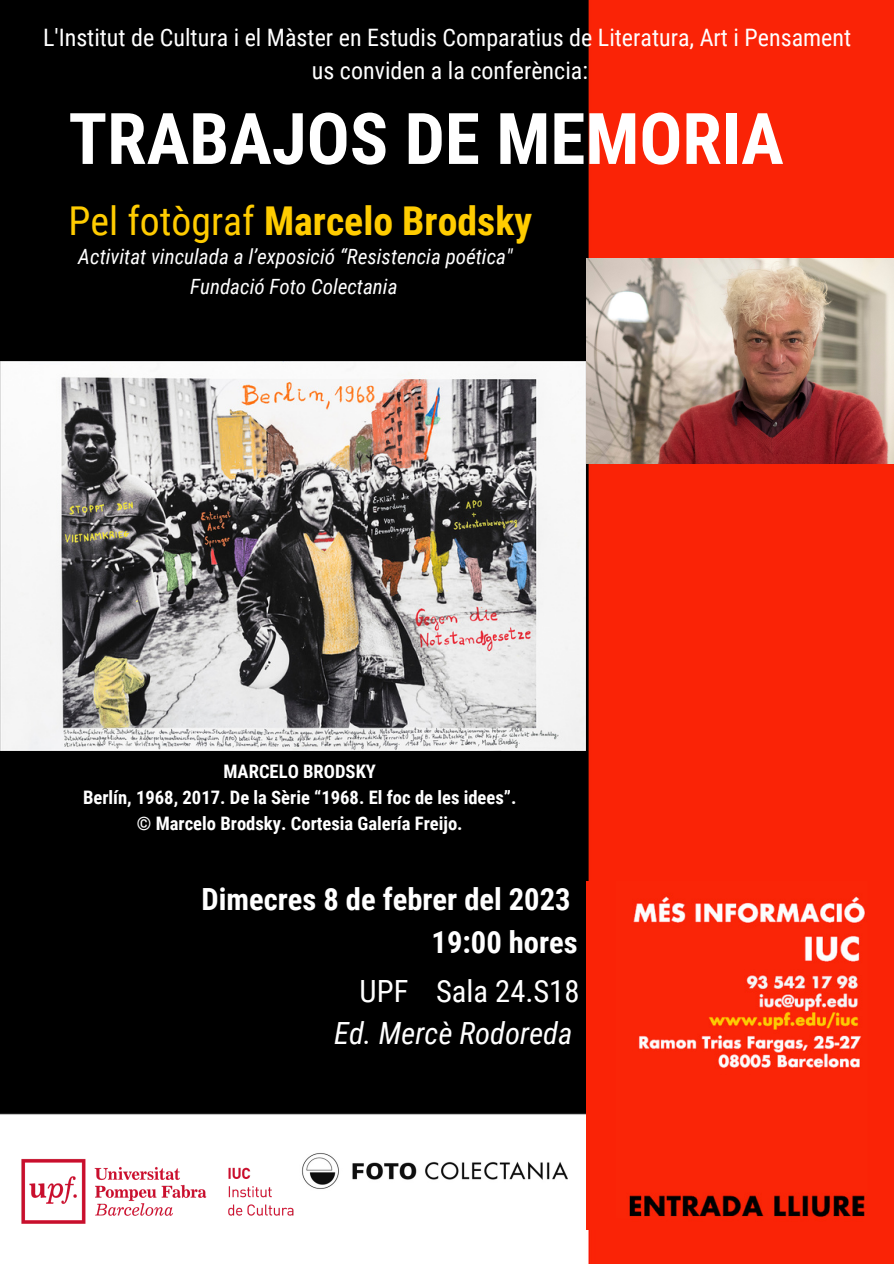
<style>
.page{position:relative;width:894px;height:1264px;background:#fff}
.page>*{position:absolute;margin:0;border:0;box-sizing:border-box;transform-origin:0 0}
.t1{font:700 71.25px "Roboto Condensed";color:#fff}
.t2{font:700 39.75px "Roboto Condensed";color:#fc0}
.t3{font:700 30.6px/42.8px "Roboto Condensed";color:#fff;text-align:right}
.t4{font:italic 30.6px "Roboto Condensed";color:#fff}
.t5{font:30.6px "Roboto Condensed";color:#fff}
.t6{font:24px/32.7px "Roboto Condensed";color:#fff;text-align:center}
.t7{font:italic 21px/29.2px "Roboto Condensed";color:#fff;text-align:center}
.t8{font:700 18.6px/26px "Roboto Condensed";color:#fff;text-align:center}
.s1{font-weight:400}
.s2{font-weight:700;color:#000}
</style>
<div class="page">
<img style="left:0;top:0;width:893px;height:1263px">
<img style="left:586px;top:881px;width:292px;height:348px">
<img style="left:16px;top:1153px;width:289px;height:77px">
<img style="left:299px;top:1150px;width:268px;height:41px">
<img style="left:586px;top:258px;width:307px;height:205px">
<img style="left:0;top:361px;width:585px;height:389px">
<p class="t6" style="left:43px;top:22px;width:809px">L'Institut de Cultura i el Màster en Estudis Comparatius de Literatura, Art i Pensament us conviden a la conferència:</p>
<h1 class="t1" style="left:68px;top:98px;width:716px">TRABAJOS DE MEMORIA</h1>
<h2 class="t2" style="left:68px;top:198px;width:465px"><span class="s1">Pel fotògraf</span> Marcelo Brodsky</h2>
<p class="t7" style="left:78px;top:242px;width:436px">Activitat vinculada a l’exposició “Resistencia poética"<br>Fundació Foto Colectania<span class="s2">”</span></p>
<p class="t8" style="left:83px;top:759px;width:435px">MARCELO BRODSKY<br>Berlín, 1968, 2017. De la Sèrie “1968. El foc de les idees”. © Marcelo Brodsky. Cortesia Galería Freijo.</p>
<h3 class="t3" style="left:201px;top:878px;width:377px">Dimecres 8 de febrer del 2023<br>19:00 hores</h3>
<h3 class="t5" style="left:359px;top:973px;width:221px">UPF Sala 24.S18</h3>
<h3 class="t4" style="left:334px;top:1015px;width:240px">Ed. Mercè Rodoreda</h3>
</div>
